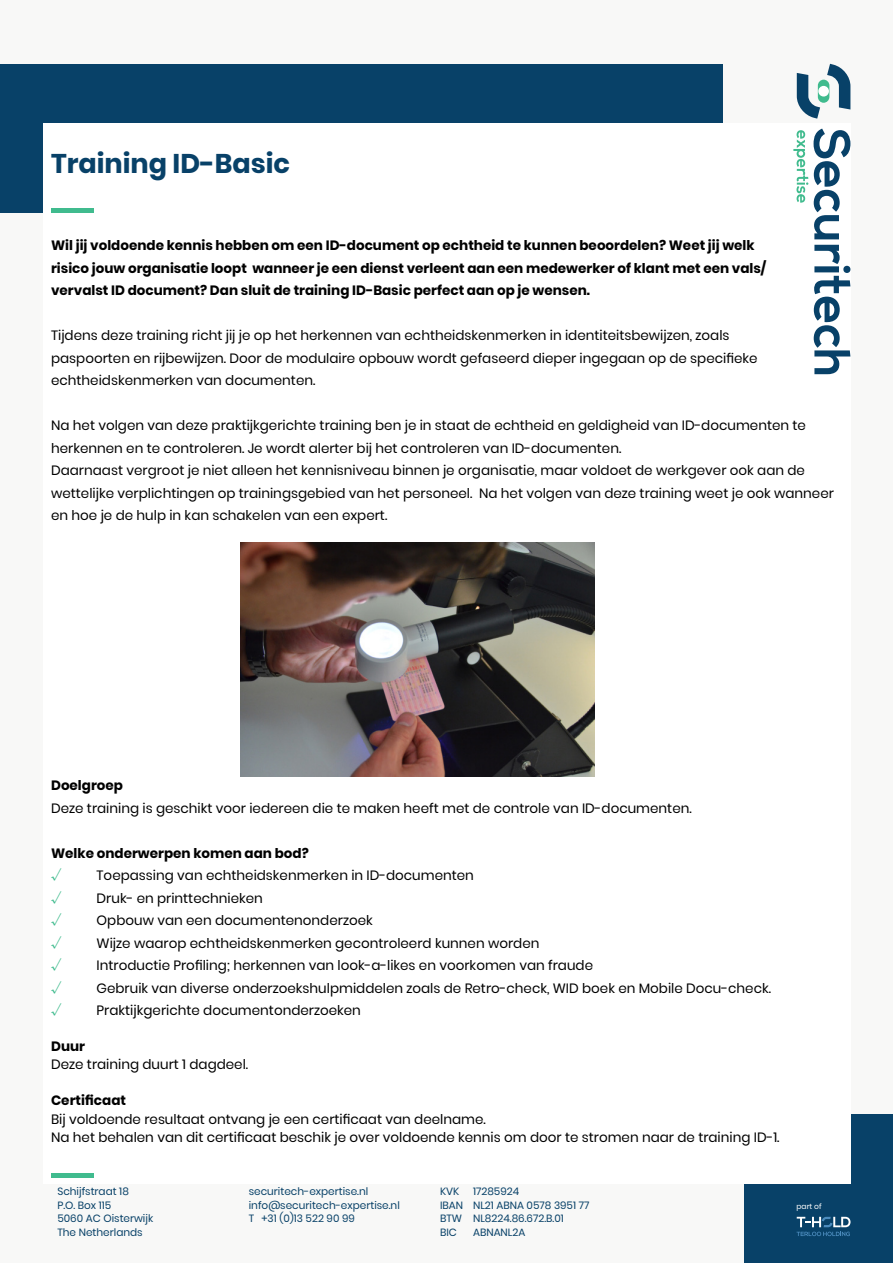
<style>
.page{position:relative;width:893px;height:1263px;background:#f8f8f7}
.page>*{position:absolute;margin:0;border:0;box-sizing:border-box;transform-origin:0 0}
.t1{font:700 27px "Poppins";color:#084168}
.Alineastijl_1{font:13.5px/22.5px "Poppins";color:#000}
.Alineastijl_1-2{font:700 13.5px/22.5px "Poppins";color:#000}
.t2{font:13.5px "Poppins";color:#40bb8e}
.t3{font:10.5px "Poppins";color:#084168}
.t4{font:7.5px "Poppins";color:#fff}
</style>
<div class="page">
<div style="left:744px;top:1114px;width:149px;height:149px;background:#084168"></div>
<div style="left:0;top:64px;width:723px;height:149px;background:#084168"></div>
<svg style="left:796px;top:1217px;width:54px;height:19px"></svg>
<div style="left:43px;top:124px;width:807px;height:1060px;background:#fff"></div>
<img style="left:241px;top:542px;width:353px;height:234px">
<div style="left:51px;top:1173px;width:43px;height:5px;background:#40bb8e"></div>
<svg style="left:814px;top:245px;width:36px;height:129px"></svg>
<svg style="left:827px;top:64px;width:23px;height:46px"></svg>
<svg style="left:797px;top:73px;width:23px;height:46px"></svg>
<div style="left:818px;top:80px;width:11px;height:23px;background:#40bb8e;border-radius:6px"></div>
<div style="left:818px;top:86px;width:11px;height:11px;background:#fff;border-radius:50%"></div>
<svg style="left:793px;top:129px;width:57px;height:110px"></svg>
<div style="left:51px;top:208px;width:43px;height:5px;background:#40bb8e"></div>
<p class="t1" style="left:51px;top:148px;width:241px">Training ID-Basic</p>
<p class="Alineastijl_1-2" style="left:51px;top:234px;width:705px">Wil jij voldoende kennis hebben om een ID-document op echtheid te kunnen beoordelen? Weet jij welk</p>
<p class="Alineastijl_1-2" style="left:51px;top:257px;width:717px">risico jouw organisatie loopt wanneer je een dienst verleent aan een medewerker of klant met een vals/ vervalst ID document? Dan sluit de training ID-Basic perfect aan op je wensen.</p>
<p class="Alineastijl_1" style="left:51px;top:324px;width:680px">Tijdens deze training richt jij je op het herkennen van echtheidskenmerken in identiteitsbewijzen, zoals</p>
<p class="Alineastijl_1" style="left:51px;top:347px;width:708px">paspoorten en rijbewijzen. Door de modulaire opbouw wordt gefaseerd dieper ingegaan op de specifieke</p>
<p class="Alineastijl_1" style="left:51px;top:369px;width:266px">echtheidskenmerken van documenten.</p>
<p class="Alineastijl_1" style="left:51px;top:414px;width:784px">Na het volgen van deze praktijkgerichte training ben je in staat de echtheid en geldigheid van ID-documenten te herkennen en te controleren. Je wordt alerter bij het controleren van ID-documenten.<br>Daarnaast vergroot je niet alleen het kennisniveau binnen je organisatie, maar voldoet de werkgever ook aan de wettelijke verplichtingen op trainingsgebied van het personeel. Na het volgen van deze training weet je ook wanneer en hoe je de hulp in kan schakelen van een expert.</p>
<p class="Alineastijl_1-2" style="left:51px;top:774px;width:73px">Doelgroep</p>
<p class="Alineastijl_1" style="left:51px;top:797px;width:642px">Deze training is geschikt voor iedereen die te maken heeft met de controle van ID-documenten.</p>
<p class="Alineastijl_1-2" style="left:51px;top:842px;width:259px">Welke onderwerpen komen aan bod?</p>
<p class="t2" style="left:51px;top:868px;width:12px">√</p>
<p class="Alineastijl_1" style="left:97px;top:864px;width:379px">Toepassing van echtheidskenmerken in ID-documenten</p>
<p class="t2" style="left:51px;top:890px;width:12px">√</p>
<p class="Alineastijl_1" style="left:97px;top:887px;width:168px">Druk- en printtechnieken</p>
<p class="t2" style="left:51px;top:913px;width:12px">√</p>
<p class="Alineastijl_1" style="left:97px;top:909px;width:278px">Opbouw van een documentenonderzoek</p>
<p class="t2" style="left:51px;top:935px;width:12px">√</p>
<p class="Alineastijl_1" style="left:97px;top:932px;width:444px">Wijze waarop echtheidskenmerken gecontroleerd kunnen worden</p>
<p class="t2" style="left:51px;top:958px;width:12px">√</p>
<p class="Alineastijl_1" style="left:97px;top:954px;width:498px">Introductie Profiling; herkennen van look-a-likes en voorkomen van fraude</p>
<p class="t2" style="left:51px;top:980px;width:12px">√</p>
<p class="Alineastijl_1" style="left:97px;top:977px;width:676px">Gebruik van diverse onderzoekshulpmiddelen zoals de Retro-check, WID boek en Mobile Docu-check.</p>
<p class="t2" style="left:51px;top:1003px;width:12px">√</p>
<p class="Alineastijl_1" style="left:97px;top:999px;width:266px">Praktijkgerichte documentonderzoeken</p>
<p class="Alineastijl_1-2" style="left:51px;top:1035px;width:35px">Duur</p>
<p class="Alineastijl_1" style="left:51px;top:1053px;width:199px">Deze training duurt 1 dagdeel.</p>
<p class="Alineastijl_1-2" style="left:51px;top:1089px;width:76px">Certificaat</p>
<p class="Alineastijl_1" style="left:51px;top:1107px;width:436px">Bij voldoende resultaat ontvang je een certificaat van deelname.</p>
<p class="Alineastijl_1" style="left:51px;top:1125px;width:730px">Na het behalen van dit certificaat beschik je over voldoende kennis om door te stromen naar de training ID-1.</p>
<p class="t3" style="left:57px;top:1185px;width:73px">Schijfstraat 18</p>
<p class="t3" style="left:57px;top:1199px;width:55px">P.O. Box 115</p>
<p class="t3" style="left:57px;top:1212px;width:97px">5060 AC Oisterwijk</p>
<p class="t3" style="left:57px;top:1226px;width:87px">The Netherlands</p>
<p class="t3" style="left:249px;top:1185px;width:121px">securitech-expertise.nl</p>
<p class="t3" style="left:249px;top:1199px;width:153px">info@securitech-expertise.nl</p>
<p class="t3" style="left:249px;top:1212px;width:108px">T +31 (0)13 522 90 99</p>
<p class="t3" style="left:440px;top:1185px;width:21px">KVK</p>
<p class="t3" style="left:473px;top:1185px;width:48px">17285924</p>
<p class="t3" style="left:440px;top:1199px;width:151px">IBAN NL21 ABNA 0578 3951 77</p>
<p class="t3" style="left:440px;top:1212px;width:125px">BTW NL8224.86.672.B.01</p>
<p class="t3" style="left:440px;top:1226px;width:18px">BIC</p>
<p class="t3" style="left:473px;top:1226px;width:54px">ABNANL2A</p>
<p class="t4" style="left:796px;top:1202px;width:27px">part of</p>
</div>
